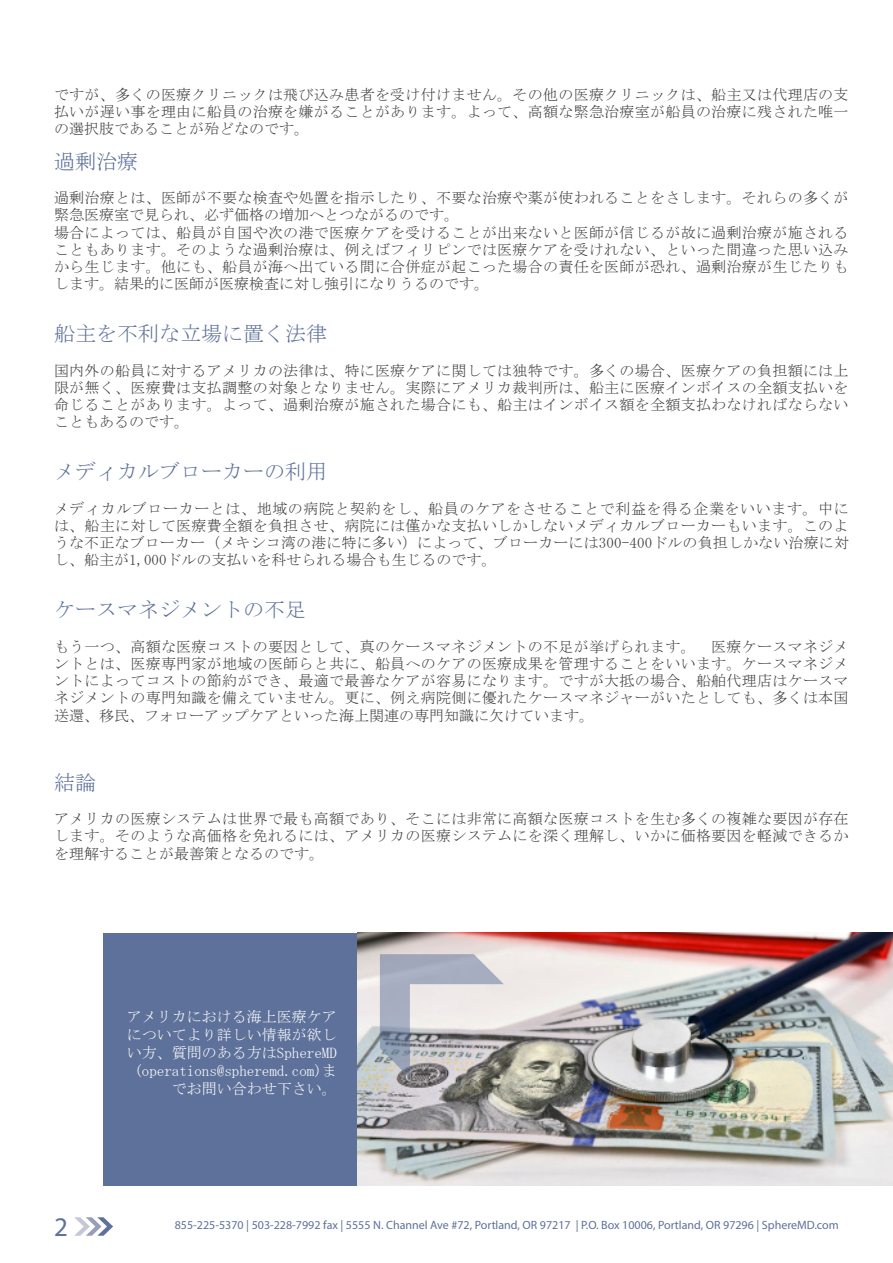
<style>
.page{position:relative;width:893px;height:1263px;background:#fff}
.page>*{position:absolute;margin:0;border:0;box-sizing:border-box;transform-origin:0 0}
.t1{font:27px "Myriad Pro";color:#5e719a}
._05_body_text{font:21px "MS Mincho";color:#5e719a}
._05_body_text-2{font:15px/17.2px "MS Mincho";letter-spacing:.01em;color:#3e3e3f;text-align:justify}
._05a_body_text_Intro{font:15px/18px "MS Mincho";color:#fff;text-align:right}
.t2{font:12px "Myriad Pro";color:#5e719a}
</style>
<div class="page">
<svg style="left:74px;top:1217px;width:39px;height:19px"></svg>
<div style="left:104px;top:933px;width:789px;height:253px;background:#5e719a"></div>
<img style="left:358px;top:933px;width:535px;height:253px">
<svg style="left:380px;top:954px;width:124px;height:124px;background:#b9b9c0"></svg>
<p class="_05_body_text-2" style="left:54px;top:86px;width:796px">ですが、多くの医療クリニックは飛び込み患者を受け付けません。その他の医療クリニックは、船主又は代理店の支払いが遅い事を理由に船員の治療を嫌がることがあります。よって、高額な緊急治療室が船員の治療に残された唯一の選択肢であることが殆どなのです。</p>
<p class="_05_body_text" style="left:54px;top:151px;width:85px">過剰治療</p>
<p class="_05_body_text-2" style="left:54px;top:189px;width:796px">過剰治療とは、医師が不要な検査や処置を指示したり、不要な治療や薬が使われることをさします。それらの多くが緊急医療室で見られ、必ず価格の増加へとつながるのです。</p>
<p class="_05_body_text-2" style="left:54px;top:224px;width:796px">場合によっては、船員が自国や次の港で医療ケアを受けることが出来ないと医師が信じるが故に過剰治療が施されることもあります。そのような過剰治療は、例えばフィリピンでは医療ケアを受けれない、といった間違った思い込みから生じます。他にも、船員が海へ出ている間に合併症が起こった場合の責任を医師が恐れ、過剰治療が生じたりもします。結果的に医師が医療検査に対し強引になりうるのです。</p>
<p class="_05_body_text" style="left:54px;top:323px;width:274px">船主を不利な立場に置く法律</p>
<p class="_05_body_text-2" style="left:54px;top:362px;width:796px">国内外の船員に対するアメリカの法律は、特に医療ケアに関しては独特です。多くの場合、医療ケアの負担額には上限が無く、医療費は支払調整の対象となりません。実際にアメリカ裁判所は、船主に医療インボイスの全額支払いを命じることがあります。よって、過剰治療が施された場合にも、船主はインボイス額を全額支払わなければならないこともあるのです。</p>
<p class="_05_body_text" style="left:54px;top:461px;width:274px">メディカルブローカーの利用</p>
<p class="_05_body_text-2" style="left:54px;top:500px;width:796px">メディカルブローカーとは、地域の病院と契約をし、船員のケアをさせることで利益を得る企業をいいます。中には、船主に対して医療費全額を負担させ、病院には僅かな支払いしかしないメディカルブローカーもいます。このような不正なブローカー（メキシコ湾の港に特に多い）によって、ブローカーには300-400ドルの負担しかない治療に対し、船主が1,000ドルの支払いを科せられる場合も生じるのです。</p>
<p class="_05_body_text" style="left:54px;top:599px;width:253px">ケースマネジメントの不足</p>
<p class="_05_body_text-2" style="left:54px;top:638px;width:796px">もう一つ、高額な医療コストの要因として、真のケースマネジメントの不足が挙げられます。　医療ケースマネジメントとは、医療専門家が地域の医師らと共に、船員へのケアの医療成果を管理することをいいます。ケースマネジメントによってコストの節約ができ、最適で最善なケアが容易になります。ですが大抵の場合、船舶代理店はケースマネジメントの専門知識を備えていません。更に、例え病院側に優れたケースマネジャーがいたとしても、多くは本国送還、移民、フォローアップケアといった海上関連の専門知識に欠けています。</p>
<p class="_05_body_text" style="left:54px;top:772px;width:43px">結論</p>
<p class="_05_body_text-2" style="left:54px;top:810px;width:796px">アメリカの医療システムは世界で最も高額であり、そこには非常に高額な医療コストを生む多くの複雑な要因が存在します。そのような高価格を免れるには、アメリカの医療システムにを深く理解し、いかに価格要因を軽減できるかを理解することが最善策となるのです。</p>
<p class="_05a_body_text_Intro" style="left:127px;top:1008px;width:212px">アメリカにおける海上医療ケアについてより詳しい情報が欲しい方、質問のある方はSphereMD (operations@spheremd.com)までお問い合わせ下さい。</p>
<p class="t1" style="left:54px;top:1210px;width:15px">2</p>
<p class="t2" style="left:175px;top:1218px;width:665px">855-225-5370 | 503-228-7992 fax | 5555 N. Channel Ave #72, Portland, OR 97217 | P.O. Box 10006, Portland, OR 97296 | SphereMD.com</p>
</div>
